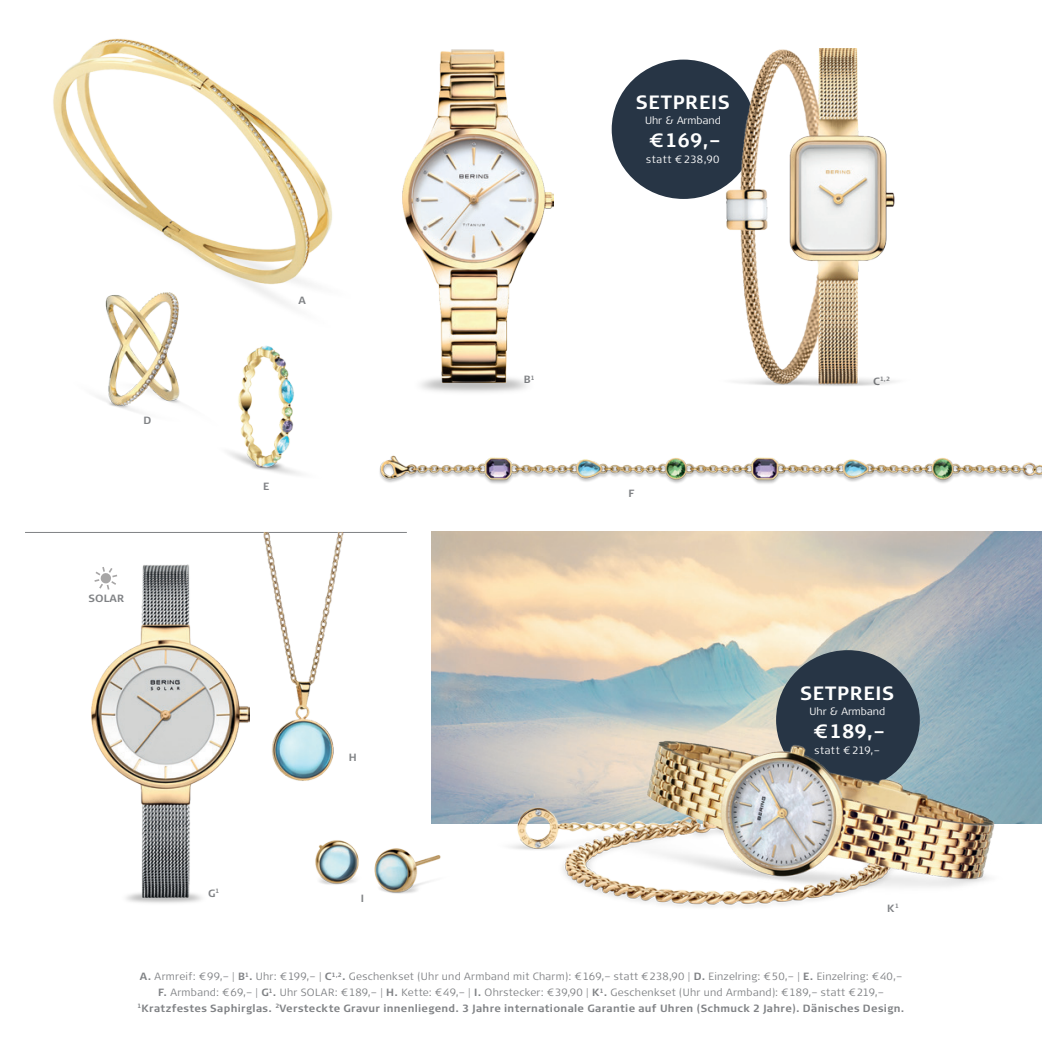
<style>
.page{position:relative;width:1042px;height:1042px;background:#fff}
.page>*{position:absolute;margin:0;border:0;box-sizing:border-box;transform-origin:0 0}
.t1{font:700 19.25px "Signa Pro";letter-spacing:.04em;color:#fff}
.t2{font:300 10.5px/15.8px "Signa Pro";letter-spacing:.025em;color:#808285;text-align:center}
.t3{font:300 10.5px "Signa Pro";letter-spacing:.045em;color:#fff}
.t4{font:300 10.5px "Signa Pro";color:#fff}
.t5{font:700 10.5px "Signa Pro";letter-spacing:.01em;color:#808285}
.t6{font:700 6.12px "Signa Pro";color:#808285}
.s1{font-size:10.5px}
.s2{font-weight:700}
</style>
<div class="page">
<img style="left:432px;top:531px;width:610px;height:292px">
<hr style="left:25px;top:532px;width:382px;height:1px;background:#808285">
<div style="left:612px;top:60px;width:143px;height:139px;background:#273545;border-radius:50%"></div>
<img style="left:263px;top:533px;width:81px;height:248px">
<img style="left:374px;top:848px;width:67px;height:46px">
<img style="left:315px;top:840px;width:44px;height:45px">
<img style="left:421px;top:382px;width:106px;height:11px">
<img style="left:402px;top:50px;width:152px;height:332px">
<img style="left:460px;top:696px;width:122px;height:190px">
<img style="left:582px;top:584px;width:460px;height:323px">
<img style="left:91px;top:564px;width:159px;height:334px">
<img style="left:708px;top:49px;width:188px;height:337px">
<img style="left:379px;top:455px;width:663px;height:29px">
<svg style="left:94px;top:567px;width:23px;height:23px"></svg>
<img style="left:53px;top:38px;width:279px;height:267px">
<img style="left:69px;top:292px;width:152px;height:120px">
<img style="left:193px;top:343px;width:107px;height:132px">
<p class="t1" style="left:636px;top:89px;width:95px">SETPREIS</p>
<p class="t4" style="left:645px;top:113px;width:77px">Uhr &amp; Armband</p>
<p class="t1" style="left:649px;top:127px;width:73px">€169,–</p>
<p class="t3" style="left:646px;top:152px;width:75px">statt € 238,90</p>
<p class="t5" style="left:143px;top:413px;width:9px">D</p>
<p class="t5" style="left:88px;top:591px;width:37px">SOLAR</p>
<p class="t5" style="left:298px;top:293px;width:9px">A</p>
<p class="t5" style="left:263px;top:479px;width:8px">E</p>
<p class="t5" style="left:349px;top:750px;width:9px">H</p>
<p class="t5" style="left:524px;top:372px;width:12px">B<sup>1</sup></p>
<p class="t6" style="left:873px;top:375px;width:18px"><span class="s1">C</span>1,2</p>
<p class="t5" style="left:628px;top:486px;width:7px">F</p>
<p class="t1" style="left:800px;top:679px;width:95px">SETPREIS</p>
<p class="t4" style="left:809px;top:704px;width:77px">Uhr &amp; Armband</p>
<p class="t1" style="left:814px;top:718px;width:73px">€189,–</p>
<p class="t3" style="left:814px;top:743px;width:67px">statt € 219,–</p>
<p class="t5" style="left:208px;top:886px;width:13px">G<sup>1</sup></p>
<p class="t5" style="left:361px;top:891px;width:5px">I</p>
<p class="t5" style="left:887px;top:901px;width:13px">K<sup>1</sup></p>
<p class="t2" style="left:138px;top:968px;width:768px"><span class="s2">A.</span> Armreif: €99,– | <span class="s2">B</span><sup>1</sup><span class="s2">.</span> Uhr: €199,– | <span class="s2">C</span><sup>1,2</sup><span class="s2">.</span> Geschenkset (Uhr und Armband mit Charm): €169,– statt €238,90 | <span class="s2">D.</span> Einzelring: €50,– | <span class="s2">E.</span> Einzelring: €40,–<br><span class="s2">F.</span> Armband: €69,– | <span class="s2">G</span><sup>1</sup><span class="s2">.</span> Uhr SOLAR: €189,– | <span class="s2">H.</span> Kette: €49,– | <span class="s2">I.</span> Ohrstecker: €39,90 | <span class="s2">K</span><sup>1</sup><span class="s2">.</span> Geschenkset (Uhr und Armband): €189,– statt €219,–<br><sup>1</sup><span class="s2">Kratzfestes Saphirglas.</span> <sup>2</sup><span class="s2">Versteckte Gravur innenliegend. 3 Jahre internationale Garantie auf Uhren (Schmuck 2 Jahre). Dänisches Design.</span></p>
</div>
